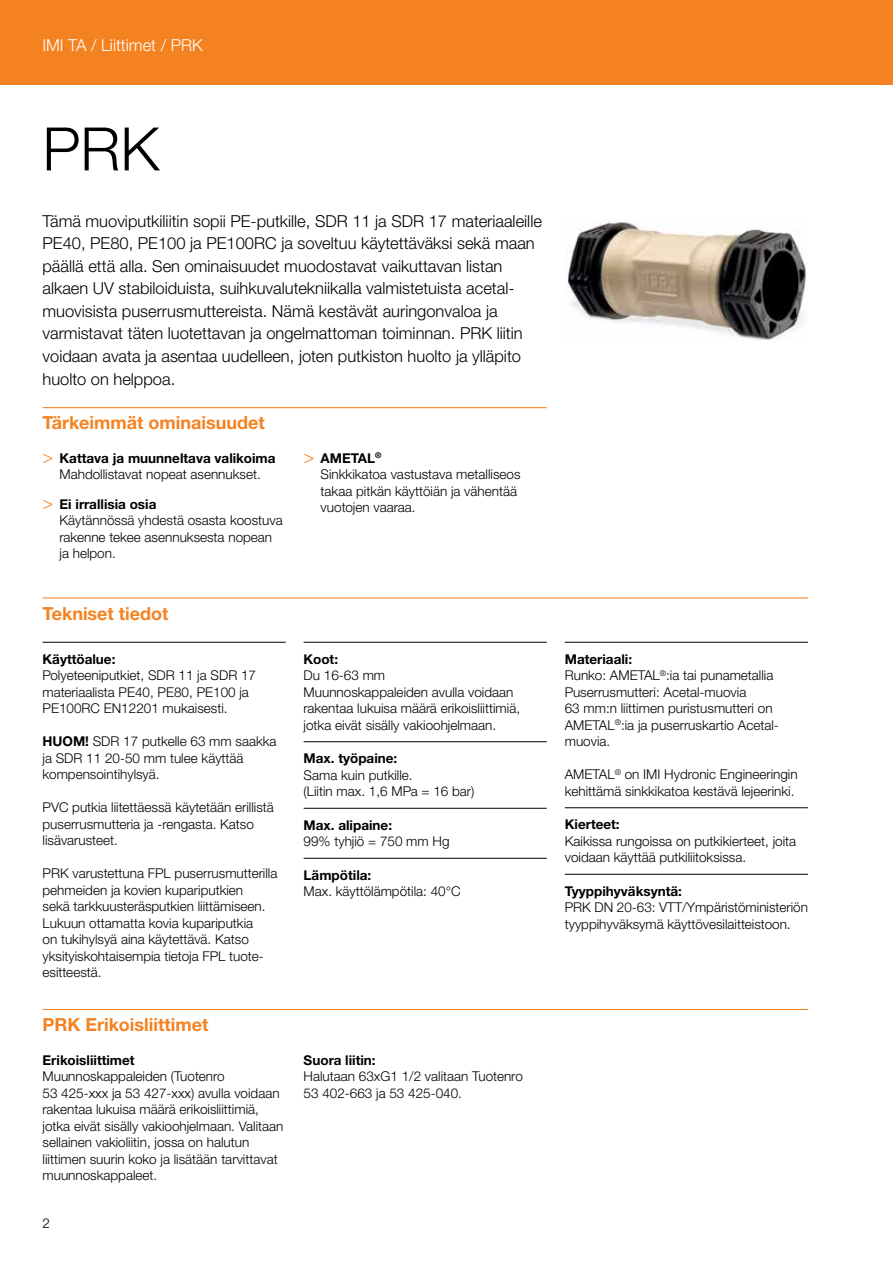
<style>
.page{position:relative;width:893px;height:1263px;background:#fff}
.page>*{position:absolute;margin:0;border:0;box-sizing:border-box;transform-origin:0 0}
.t1{font:300 60px "Helvetica Neue LTW1 G";color:#000}
.t2{font:700 18px "Helvetica Neue LTW1 G";color:#f58220}
.t3{font:300 16.5px/22.5px "Helvetica Neue LTW1 G";color:#000}
.t4{font:300 16.5px "Helvetica Neue LTW1 G";color:#fff}
.t5{font:300 13.5px/16.5px "Helvetica Neue LTW1 G";color:#000}
.t6{font:700 13.5px "Helvetica Neue LTW1 G";color:#000}
.s1{font-family:"Helvetica Neue LT Std";font-size:18px;color:#f58220}
.s2{font-weight:700}
</style>
<div class="page">
<div style="left:0;top:0;width:893px;height:85px;background:#f58220"></div>
<hr style="left:43px;top:407px;width:504px;height:1px;background:#f58220">
<hr style="left:43px;top:597px;width:765px;height:1px;background:#f58220">
<hr style="left:43px;top:642px;width:243px;height:1px;background:#000">
<hr style="left:304px;top:642px;width:243px;height:1px;background:#000">
<hr style="left:304px;top:741px;width:243px;height:1px;background:#000">
<hr style="left:304px;top:808px;width:243px;height:1px;background:#000">
<hr style="left:304px;top:858px;width:243px;height:1px;background:#000">
<hr style="left:565px;top:642px;width:243px;height:1px;background:#000">
<hr style="left:565px;top:807px;width:243px;height:1px;background:#000">
<hr style="left:565px;top:874px;width:243px;height:1px;background:#000">
<hr style="left:43px;top:1009px;width:765px;height:1px;background:#f58220">
<img style="left:566px;top:220px;width:240px;height:120px">
<p class="t4" style="left:43px;top:35px;width:162px">IMI TA / Liittimet / PRK</p>
<h1 class="t1" style="left:43px;top:112px;width:118px">PRK</h1>
<p class="t3" style="left:43px;top:210px;width:501px">Tämä muoviputkiliitin sopii PE-putkille, SDR 11 ja SDR 17 materiaaleille PE40, PE80, PE100 ja PE100RC ja soveltuu käytettäväksi sekä maan päällä että alla. Sen ominaisuudet muodostavat vaikuttavan listan alkaen UV stabiloiduista, suihkuvalutekniikalla valmistetuista acetal&shy;muovisista puserrusmuttereista. Nämä kestävät auringonvaloa ja varmistavat täten luotettavan ja ongelmattoman toiminnan. PRK liitin voidaan avata ja asentaa uudelleen, joten putkiston huolto ja ylläpito huolto on helppoa.</p>
<h2 class="t2" style="left:43px;top:412px;width:224px">Tärkeimmät ominaisuudet</h2>
<p class="t5" style="left:43px;top:450px;width:235px;text-align:center"><span class="s1">&gt;</span> <span class="s2">Kattava ja muunneltava valikoima<br></span>Mahdollistavat nopeat asennukset.</p>
<p class="t5" style="left:60px;top:496px;width:225px;text-indent:-17px"><span class="s1">&gt;</span> <span class="s2">Ei irrallisia osia<br></span>Käytännössä yhdestä osasta koostuva rakenne tekee asennuksesta nopean ja helpon.</p>
<p class="t5" style="left:321px;top:450px;width:201px;text-indent:-17px"><span class="s1">&gt;</span> <span class="s2">AMETAL</span><sup>®<br></sup>Sinkkikatoa vastustava metalliseos takaa pitkän käyttöiän ja vähentää vuotojen vaaraa.</p>
<h2 class="t2" style="left:43px;top:602px;width:128px">Tekniset tiedot</h2>
<p class="t6" style="left:43px;top:651px;width:74px">Käyttöalue:</p>
<p class="t5" style="left:43px;top:667px;width:215px">Polyeteeniputkiet, SDR 11 ja SDR 17 materiaalista PE40, PE80, PE100 ja<br>PE100RC EN12201 mukaisesti.</p>
<p class="t5" style="left:43px;top:733px;width:235px"><span class="s2">HUOM!</span> SDR 17 putkelle 63 mm saakka ja SDR 11 20-50 mm tulee käyttää kompensointihylsyä.</p>
<p class="t5" style="left:43px;top:799px;width:233px">PVC putkia liitettäessä käytetään erillistä puserrusmutteria ja -rengasta. Katso lisävarusteet.</p>
<p class="t5" style="left:43px;top:865px;width:236px">PRK varustettuna FPL puserrusmutterilla pehmeiden ja kovien kupariputkien<br>sekä tarkkuusteräsputkien liittämiseen.<br>Lukuun ottamatta kovia kupariputkia<br>on tukihylsyä aina käytettävä. Katso yksityiskohtaisempia tietoja FPL tuote&shy;esitteestä.</p>
<h2 class="t2" style="left:43px;top:1014px;width:167px">PRK Erikoisliittimet</h2>
<p class="t6" style="left:43px;top:1052px;width:94px">Erikoisliittimet</p>
<p class="t5" style="left:43px;top:1068px;width:242px">Muunnoskappaleiden (Tuotenro<br>53 425-xxx ja 53 427-xxx) avulla voidaan rakentaa lukuisa määrä erikoisliittimiä, jotka eivät sisälly vakioohjelmaan. Valitaan sellainen vakioliitin, jossa on halutun liittimen suurin koko ja lisätään tarvittavat muunnoskappaleet.</p>
<p class="t5" style="left:43px;top:1215px;width:9px">2</p>
<p class="t6" style="left:304px;top:651px;width:36px">Koot:</p>
<p class="t5" style="left:304px;top:667px;width:218px">Du 16-63 mm<br>Muunnoskappaleiden avulla voidaan rakentaa lukuisa määrä erikoisliittimiä, jotka eivät sisälly vakioohjelmaan.</p>
<p class="t6" style="left:304px;top:750px;width:95px">Max. työpaine:</p>
<p class="t5" style="left:304px;top:767px;width:172px">Sama kuin putkille.<br>(Liitin max. 1,6 MPa = 16 bar)</p>
<p class="t6" style="left:304px;top:817px;width:90px">Max. alipaine:</p>
<p class="t5" style="left:304px;top:833px;width:147px">99% tyhjiö = 750 mm Hg</p>
<p class="t6" style="left:304px;top:867px;width:69px">Lämpötila:</p>
<p class="t5" style="left:304px;top:883px;width:158px">Max. käyttölämpötila: 40°C</p>
<p class="t6" style="left:304px;top:1051px;width:74px">Suora liitin:</p>
<p class="t5" style="left:304px;top:1068px;width:221px">Halutaan 63xG1 1/2 valitaan Tuotenro<br>53 402-663 ja 53 425-040.</p>
<p class="t5" style="left:565px;top:651px;width:216px"><span class="s2">Materiaali:<br></span>Runko: AMETAL<sup>®</sup>:ia tai punametallia<br>Puserrusmutteri: Acetal-muovia<br>63 mm:n liittimen puristusmutteri on<br>AMETAL<sup>®</sup>:ia ja puserruskartio Acetal&shy;muovia.</p>
<p class="t5" style="left:565px;top:766px;width:234px">AMETAL<sup>®</sup> on IMI Hydronic Engineeringin kehittämä sinkkikatoa kestävä lejeerinki.</p>
<p class="t6" style="left:565px;top:816px;width:56px">Kierteet:</p>
<p class="t5" style="left:565px;top:833px;width:233px">Kaikissa rungoissa on putkikierteet, joita voidaan käyttää putkiliitoksissa.</p>
<p class="t6" style="left:565px;top:883px;width:119px">Tyyppihyväksyntä:</p>
<p class="t5" style="left:565px;top:899px;width:245px">PRK DN 20-63: VTT/Ympäristöministeriön tyyppihyväksymä käyttövesilaitteistoon.</p>
</div>
